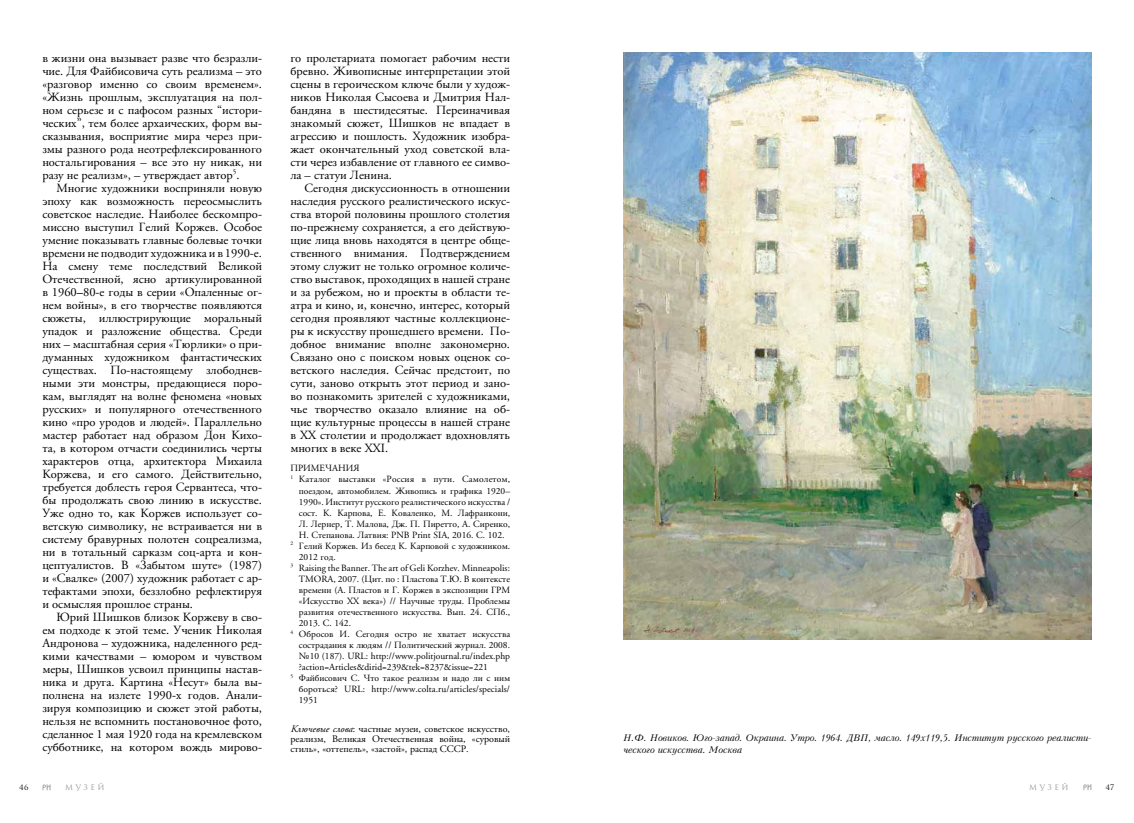
<style>
.page{position:relative;width:1134px;height:823px;background:#fff}
.page>*{position:absolute;margin:0;border:0;box-sizing:border-box;transform-origin:0 0}
.t1{font:12.5px/13px "APC Garamond";color:#000;text-align:justify}
.t2{font:10px/10px "APC Garamond";color:#000;text-align:justify}
.t3{font:9.5px "APC Garamond";color:#000}
.t4{font:italic 9px/12px "Kudryashev";letter-spacing:-.02em;color:#000}
.t5{font:7.5px "Romul";letter-spacing:.33em;color:#939598}
.t6{font:7.5px "Romul";color:#000}
.s1{font-weight:600}
.s2{font-style:italic}
</style>
<div class="page">
<svg style="left:43px;top:784px;width:8px;height:5px"></svg>
<svg style="left:1083px;top:784px;width:8px;height:5px"></svg>
<img style="left:623px;top:52px;width:468px;height:587px">
<p class="t1" style="left:42px;top:51px;width:221px">в жизни она вызывает разве что безразли&shy;чие. Для Файбисовича суть реализма – это «разговор именно со своим временем». «Жизнь прошлым, эксплуатация на пол&shy;ном серьезе и с пафосом разных “истори&shy;ческих”, тем более архаических, форм вы&shy;сказывания, восприятие мира через при&shy;змы разного рода неотрефлексированного ностальгирования – все это ну никак, ни разу не реализм», – утверждает автор<sup>5</sup>.</p>
<p class="t1" style="left:42px;top:181px;width:221px;text-indent:14px">Многие художники восприняли новую эпоху как возможность переосмыслить советское наследие. Наиболее бескомпро&shy;миссно выступил Гелий Коржев. Особое умение показывать главные болевые точки времени не подводит художника и в 1990-е.<br>На смену теме последствий Великой Отечественной, ясно артикулированной в 1960<span class="s1">–</span>80-е годы в серии «Опаленные ог&shy;нем войны», в его творчестве появляются сюжеты, иллюстрирующие моральный упадок и разложение общества. Среди них – масштабная серия «Тюрлики» о при&shy;думанных художником фантастических существах. По-настоящему злободнев&shy;ными эти монстры, предающиеся поро&shy;кам, выглядят на волне феномена «новых русских» и популярного отечественного кино «про уродов и людей». Параллельно мастер работает над образом Дон Кихо&shy;та, в котором отчасти соединились черты характеров отца, архитектора Михаила Коржева, и его самого. Действительно, требуется доблесть героя Сервантеса, что&shy;бы продолжать свою линию в искусстве.<br>Уже одно то, как Коржев использует со&shy;ветскую символику, не встраивается ни в систему бравурных полотен соцреализма, ни в тотальный сарказм соц-арта и кон&shy;цептуалистов. В «Забытом шуте» (1987) и «Свалке» (2007) художник работает с ар&shy;тефактами эпохи, беззлобно рефлектируя и осмысляя прошлое страны.</p>
<p class="t1" style="left:42px;top:610px;width:221px;text-indent:14px">Юрий Шишков близок Коржеву в сво&shy;ем подходе к этой теме. Ученик Николая Андронова – художника, наделенного ред&shy;кими качествами – юмором и чувством меры, Шишков усвоил принципы настав&shy;ника и друга. Картина «Несут» была вы&shy;полнена на излете 1990-х годов. Анали&shy;зируя композицию и сюжет этой работы, нельзя не вспомнить постановочное фото, сделанное 1 мая 1920 года на кремлевском субботнике, на котором вождь мирово-</p>
<p class="t1" style="left:290px;top:51px;width:221px">го пролетариата помогает рабочим нести бревно. Живописные интерпретации этой сцены в героическом ключе были у худож&shy;ников Николая Сысоева и Дмитрия Нал&shy;бандяна в шестидесятые. Переиначивая знакомый сюжет, Шишков не впадает в агрессию и пошлость. Художник изобра&shy;жает окончательный уход советской вла&shy;сти через избавление от главного ее симво&shy;ла – статуи Ленина.</p>
<p class="t1" style="left:290px;top:181px;width:221px;text-indent:14px">Сегодня дискуссионность в отношении наследия русского реалистического искус&shy;ства второй половины прошлого столетия по-прежнему сохраняется, а его действую&shy;щие лица вновь находятся в центре обще&shy;ственного внимания. Подтверждением этому служит не только огромное количе&shy;ство выставок, проходящих в нашей стране и за рубежом, но и проекты в области те&shy;атра и кино, и, конечно, интерес, который сегодня проявляют частные коллекционе&shy;ры к искусству прошедшего времени. По&shy;добное внимание вполне закономерно.<br>Связано оно с поиском новых оценок со&shy;ветского наследия. Сейчас предстоит, по сути, заново открыть этот период и зано&shy;во познакомить зрителей с художниками, чье творчество оказало влияние на об&shy;щие культурные процессы в нашей стране в XX столетии и продолжает вдохновлять многих в веке XXI.</p>
<p class="t3" style="left:290px;top:462px;width:16px">Примечания</p>
<p class="t3" style="left:290px;top:473px;width:221px"><sup>1</sup> Каталог выставки «Россия в пути. Самолетом,</p>
<p class="t3" style="left:299px;top:484px;width:213px">поездом, автомобилем. Живопись и графика 1920–</p>
<p class="t3" style="left:299px;top:495px;width:213px">1990». Институт русского реалистического искусства /</p>
<p class="t3" style="left:299px;top:506px;width:213px">сост. К. Карпова, Е. Коваленко, М. Лафранкони,</p>
<p class="t3" style="left:299px;top:517px;width:213px">Л. Лернер, Т. Малова, Дж. П. Пиретто, А. Сиренко,</p>
<p class="t3" style="left:299px;top:528px;width:207px">Н. Степанова. Латвия: PNB Print SIA, 2016. C. 102.</p>
<p class="t3" style="left:290px;top:539px;width:221px"><sup>2</sup> Гелий Коржев. Из бесед К. Карповой с художником.</p>
<p class="t3" style="left:299px;top:550px;width:38px">2012 год.</p>
<p class="t3" style="left:290px;top:561px;width:221px"><sup>3</sup> Raising the Banner. The art of Geli Korzhev. Minneapolis:</p>
<p class="t3" style="left:299px;top:572px;width:213px">TMORA, 2007. (Цит. по : Пластова Т.Ю. В контексте</p>
<p class="t3" style="left:299px;top:583px;width:213px">времени (А. Пластов и Г. Коржев в экспозиции ГРМ</p>
<p class="t3" style="left:299px;top:594px;width:213px">«Искусство XX века») // Научные труды. Проблемы</p>
<p class="t3" style="left:299px;top:605px;width:213px">развития отечественного искусства. Вып. 24. СПб.,</p>
<p class="t3" style="left:299px;top:616px;width:54px">2013. С. 142.</p>
<p class="t3" style="left:290px;top:627px;width:221px"><sup>4</sup> Обросов И. Сегодня остро не хватает искусства</p>
<p class="t3" style="left:299px;top:638px;width:213px">сострадания к людям // Политический журнал. 2008.</p>
<p class="t3" style="left:299px;top:649px;width:213px">№10 (187). URL: http://www.politjournal.ru/index.php</p>
<p class="t3" style="left:299px;top:660px;width:191px">?action=Articles&amp;dirid=239&amp;tek=8237&amp;issue=221</p>
<p class="t3" style="left:290px;top:671px;width:221px"><sup>5</sup> Файбисович С. Что такое реализм и надо ли с ним</p>
<p class="t3" style="left:299px;top:682px;width:213px">бороться? URL: http://www.colta.ru/articles/specials/</p>
<p class="t3" style="left:299px;top:693px;width:20px">1951</p>
<p class="t2" style="left:290px;top:723px;width:221px"><span class="s2">Ключевые слова</span>: частные музеи, советское искусство, реализм, Великая Отечественная война, «суровый стиль», «оттепель», «застой», распад СССР.</p>
<p class="t4" style="left:623px;top:731px;width:469px">Н.Ф. Новиков. Юго-запад. Окраина. Утро. 1964. ДВП, масло. 149х119,5. Институт русского реалисти&shy;ческого искусства. Москва</p>
<p class="t6" style="left:19px;top:782px;width:11px">46</p>
<p class="t5" style="left:65px;top:782px;width:41px">музей</p>
<p class="t5" style="left:1029px;top:782px;width:41px">музей</p>
<p class="t6" style="left:1105px;top:782px;width:10px">47</p>
</div>
